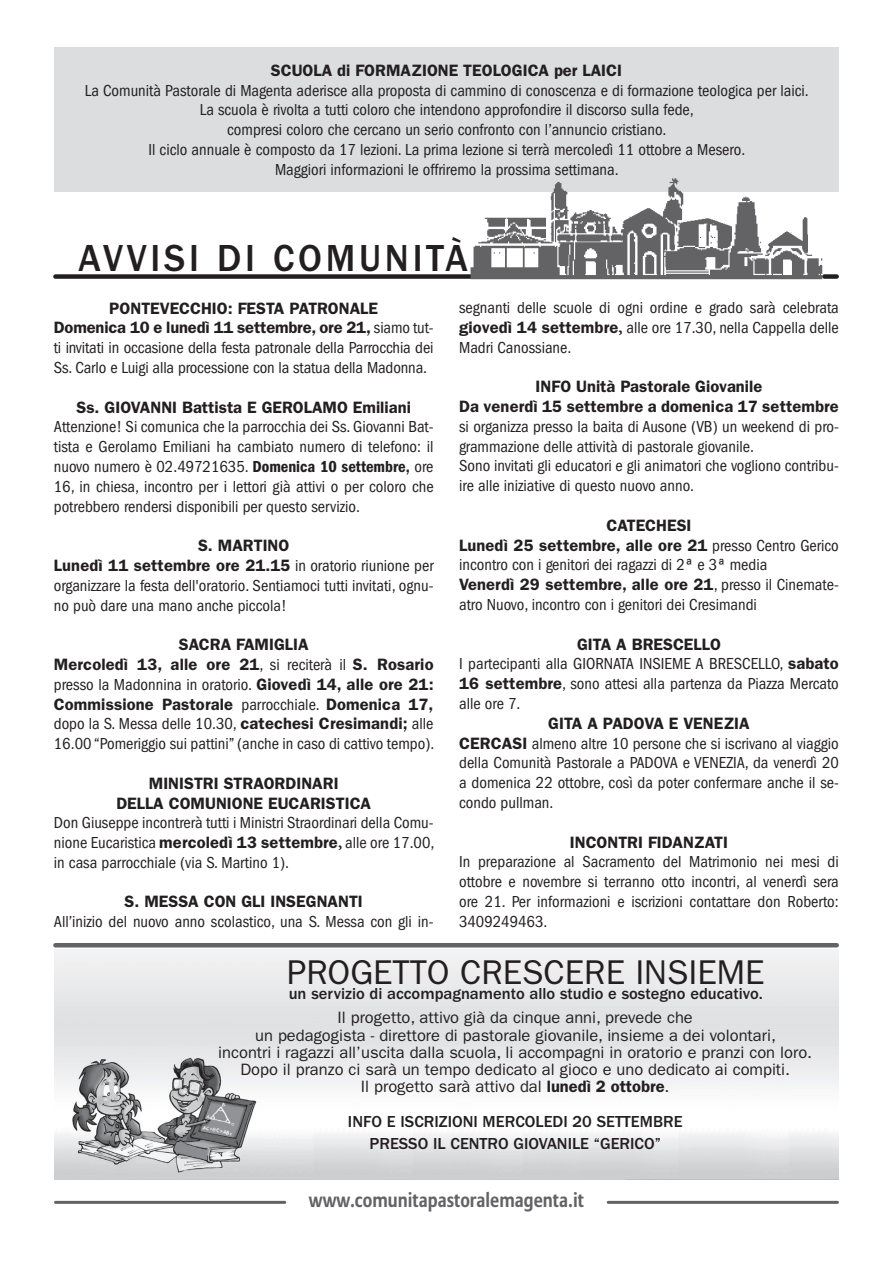
<style>
.page{position:relative;width:893px;height:1263px;background:#fff}
.page>*{position:absolute;margin:0;border:0;box-sizing:border-box;transform-origin:0 0}
.t1{font:500 39px "ITC Franklin Gothic Std";letter-spacing:.1em;color:#231f20;scale:.95 1}
.t2{font:34.5px "ITC Franklin Gothic Std";color:#231f20}
.t3{font:700 19.8px "Allianz Sans CE";color:#636366;scale:.91 1}
.t4{font:condensed 16.5px/19.8px "ITC Franklin Gothic Std";color:#231f20}
.t5{font:16.5px/17.2px "ITC Franklin Gothic Std";color:#231f20;text-align:center}
.t6{font:600 16.5px/19.8px "ITC Franklin Gothic Std";color:#231f20;text-align:center}
.t7{font:500 16.5px/21.6px "ITC Franklin Gothic Std";color:#231f20;text-align:center}
.s1{font-weight:600;font-stretch:normal}
.s2{font-family:"ITC Franklin Gothic Std Dm Cd";font-stretch:normal}
.s3{font-family:"Minion Pro";font-weight:700;font-stretch:normal}
.s4{font-weight:600}
</style>
<div class="page">
<img style="left:54px;top:950px;width:785px;height:229px">
<div style="left:54px;top:47px;width:785px;height:144px;background:#dcdddf"></div>
<hr style="left:608px;top:1201px;width:229px;height:3px;background:#636366">
<hr style="left:56px;top:1201px;width:229px;height:3px;background:#636366">
<div style="left:55px;top:274px;width:416px;height:5px;background:#231f20"></div>
<div style="left:824px;top:274px;width:13px;height:5px;background:#231f20"></div>
<hr style="left:55px;top:943px;width:782px;height:4px;background:#636366">
<img style="left:467px;top:178px;width:362px;height:102px">
<p class="t6" style="left:271px;top:60px;width:353px">SCUOLA di FORMAZIONE TEOLOGICA per LAICI</p>
<p class="t4" style="left:85px;top:80px;width:725px;text-align:center">La Comunità Pastorale di Magenta aderisce alla proposta di cammino di conoscenza e di formazione teologica per laici.<br>La scuola è rivolta a tutti coloro che intendono approfondire il discorso sulla fede,<br>compresi coloro che cercano un serio confronto con l’annuncio cristiano.<br>Il ciclo annuale è composto da 17 lezioni. La prima lezione si terrà mercoledì 11 ottobre a Mesero.<br>Maggiori informazioni le offriremo la prossima settimana.</p>
<h1 class="t1" style="left:79px;top:236px;width:411px">AVVISI DI COMUNITÀ</h1>
<p class="t4" style="left:54px;top:298px;width:381px;text-align:center"><span class="s1">PONTEVECCHIO: FESTA PATRONALE<br>Domenica 10 e lunedì 11 settembre, ore 21,</span> siamo tut&shy;ti invitati in occasione della festa patronale della Parrocchia dei Ss. Carlo e Luigi alla processione con la statua della Madonna.</p>
<p class="t6" style="left:76px;top:397px;width:336px">Ss. GIOVANNI Battista E GEROLAMO Emiliani</p>
<p class="t4" style="left:54px;top:417px;width:381px;text-align:justify">Attenzione! Si comunica che la parrocchia dei Ss. Giovanni Bat&shy;tista e Gerolamo Emiliani ha cambiato numero di telefono: il nuovo numero è 02.49721635. <span class="s2">Domenica 10 settembre,</span> ore 16, in chiesa, incontro per i lettori già attivi o per coloro che potrebbero rendersi disponibili per questo servizio.</p>
<p class="t4" style="left:54px;top:536px;width:381px;text-indent:144px"><span class="s1">S. MARTINO<br>Lunedì 11 settembre ore 21.15</span> in oratorio riunione per organizzare la festa dell'oratorio. Sentiamoci tutti invitati, ognu&shy;no può dare una mano anche piccola!</p>
<p class="t4" style="left:54px;top:635px;width:382px;text-align:center"><span class="s1">SACRA FAMIGLIA<br>Mercoledì 13, alle ore 21</span>, si reciterà il <span class="s1">S. Rosario </span>presso la Madonnina in oratorio. <span class="s1">Giovedì 14, alle ore 21:<br>Commissione Pastorale</span> parrocchiale. <span class="s1">Domenica 17, </span>dopo la S. Messa delle 10.30, <span class="s1">catechesi Cresimandi;</span> alle 16.00 “Pomeriggio sui pattini” (anche in caso di cattivo tempo).</p>
<p class="t6" style="left:116px;top:773px;width:256px">MINISTRI STRAORDINARI<br>DELLA COMUNIONE EUCARISTICA</p>
<p class="t4" style="left:54px;top:813px;width:382px;text-align:justify">Don Giuseppe incontrerà tutti i Ministri Straordinari della Comu&shy;nione Eucaristica <span class="s1">mercoledì 13 settembre</span><span class="s3">,</span> alle ore 17.00, in casa parrocchiale (via S. Martino 1).</p>
<p class="t6" style="left:125px;top:892px;width:240px">S. MESSA CON GLI INSEGNANTI</p>
<p class="t4" style="left:54px;top:912px;width:381px">All’inizio del nuovo anno scolastico, una S. Messa con gli in-</p>
<p class="t4" style="left:459px;top:298px;width:381px;text-align:justify">segnanti delle scuole di ogni ordine e grado sarà celebrata <span class="s1">giovedì 14 settembre</span><span class="s3">,</span> alle ore 17.30, nella Cappella delle Madri Canossiane.</p>
<p class="t6" style="left:459px;top:377px;width:381px">INFO Unità Pastorale Giovanile<br>Da venerdì 15 settembre a domenica 17 settembre</p>
<p class="t4" style="left:459px;top:416px;width:381px">si organizza presso la baita di Ausone (VB) un weekend di pro&shy;grammazione delle attività di pastorale giovanile.<br>Sono invitati gli educatori e gli animatori che vogliono contribu&shy;ire alle iniziative di questo nuovo anno.</p>
<p class="t4" style="left:459px;top:515px;width:381px;text-indent:147px"><span class="s1">CATECHESI<br>Lunedì 25 settembre, alle ore 21</span> presso Centro Gerico incontro con i genitori dei ragazzi di 2ª e 3ª media<br><span class="s1">Venerdì 29 settembre, alle ore 21</span>, presso il Cinemate&shy;atro Nuovo, incontro con i genitori dei Cresimandi</p>
<p class="t4" style="left:459px;top:634px;width:381px;text-indent:118px"><span class="s1">GITA A BRESCELLO<br></span>I partecipanti alla GIORNATA INSIEME A BRESCELLO, <span class="s1">sabato 16 settembre</span>, sono attesi alla partenza da Piazza Mercato alle ore 7.</p>
<p class="t4" style="left:459px;top:713px;width:381px;text-indent:89px"><span class="s1">GITA A PADOVA E VENEZIA<br>CERCASI</span> almeno altre 10 persone che si iscrivano al viaggio della Comunità Pastorale a PADOVA e VENEZIA, da venerdì 20 a domenica 22 ottobre, così da poter confermare anche il se&shy;condo pullman.</p>
<p class="t6" style="left:570px;top:832px;width:160px">INCONTRI FIDANZATI</p>
<p class="t4" style="left:459px;top:852px;width:381px;text-align:justify">In preparazione al Sacramento del Matrimonio nei mesi di ottobre e novembre si terranno otto incontri, al venerdì sera ore 21. Per informazioni e iscrizioni contattare don Roberto:<br>3409249463.</p>
<h2 class="t2" style="left:287px;top:953px;width:479px">PROGETTO CRESCERE INSIEME</h2>
<p class="t7" style="left:289px;top:983px;width:476px">un servizio di accompagnamento allo studio e sostegno educativo.</p>
<p class="t5" style="left:218px;top:1009px;width:595px">Il progetto, attivo già da cinque anni, prevede che<br>un pedagogista - direttore di pastorale giovanile, insieme a dei volontari,<br>incontri i ragazzi all’uscita dalla scuola, li accompagni in oratorio e pranzi con loro.<br>Dopo il pranzo ci sarà un tempo dedicato al gioco e uno dedicato ai compiti.<br>Il progetto sarà attivo dal <span class="s4">lunedì 2 ottobre</span>.</p>
<p class="t7" style="left:348px;top:1111px;width:336px">INFO E ISCRIZIONI MERCOLEDI 20 SETTEMBRE<br>PRESSO IL CENTRO GIOVANILE “GERICO”</p>
<p class="t3" style="left:309px;top:1188px;width:304px">www.comunitapastoralemagenta.it</p>
</div>
